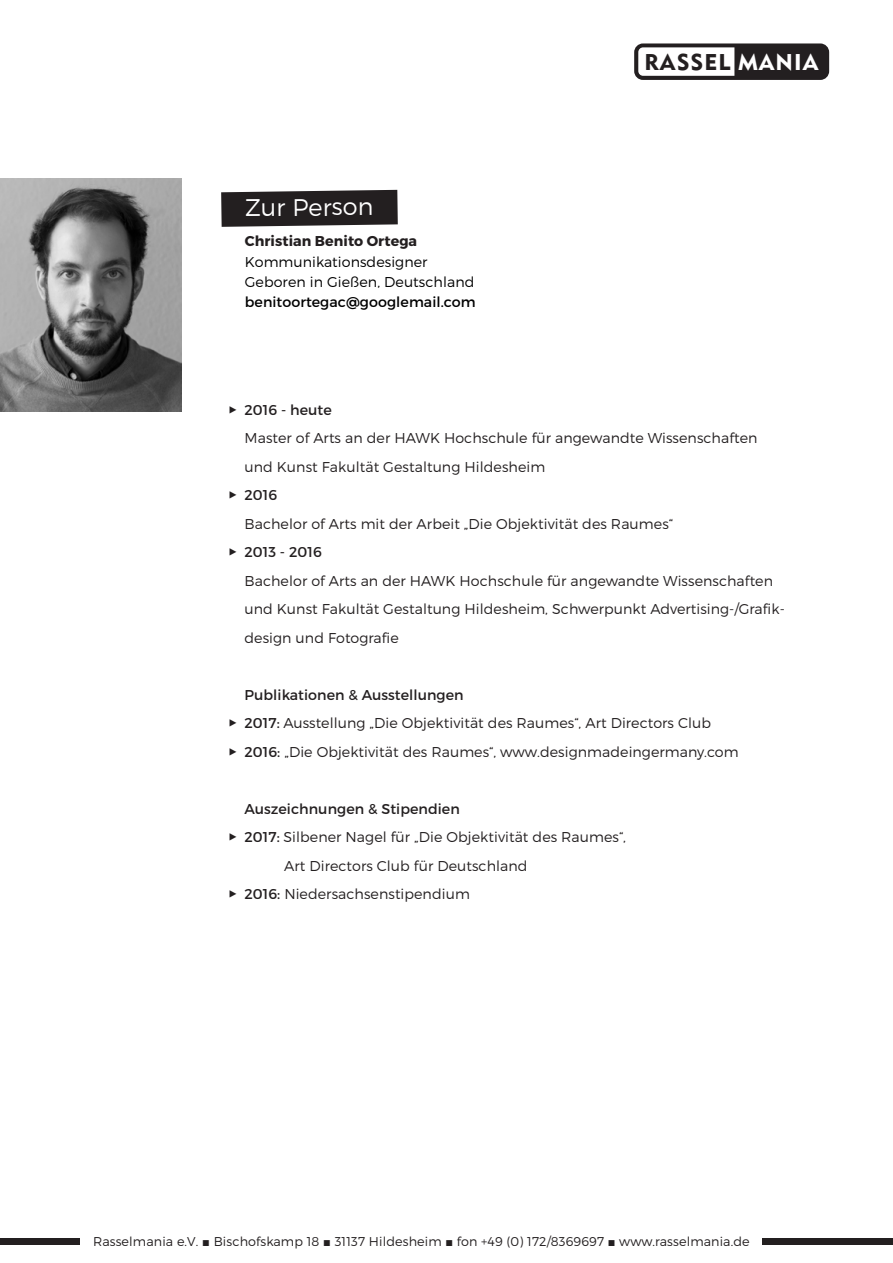
<style>
.page{position:relative;width:893px;height:1263px;background:#fff}
.page>*{position:absolute;margin:0;border:0;box-sizing:border-box;transform-origin:0 0}
.t1{font:300 24px "Montserrat";letter-spacing:-.005em;color:#fff}
.t2{font:22.5px "Geometric 415 BT Black A";letter-spacing:.055em;color:#231f20}
.t3{font:300 14.25px/28.5px "Montserrat";letter-spacing:.005em;color:#231f20}
.t4{font:14.25px "Montserrat";letter-spacing:.005em;color:#231f20}
.t5{font:300 14.25px "Montserrat";letter-spacing:.005em;color:#000}
.t6{font:14.25px "Montserrat";letter-spacing:.005em;color:#000}
.t7{font:700 14.25px "Montserrat";letter-spacing:.005em;color:#231f20}
.t8{font:14.25px "Orator Std";color:#231f20}
.t9{font:300 12.75px "Montserrat";letter-spacing:.01em;color:#231f20}
.s1{color:#fff}
.s2{font-weight:400}
.s3{font-family:"Arial";font-weight:400}
</style>
<div class="page">
<svg style="left:221px;top:190px;width:177px;height:37px;background:#322e2f"></svg>
<div style="left:0;top:1239px;width:80px;height:6px;background:#231f20"></div>
<div style="left:763px;top:1239px;width:130px;height:6px;background:#231f20"></div>
<img style="left:0;top:178px;width:181px;height:233px">
<div style="left:634px;top:43px;width:195px;height:37px;background:#231f20;border-radius:9px"></div>
<svg style="left:638px;top:47px;width:96px;height:29px;background:#f9f8f9"></svg>
<p class="t2" style="left:645px;top:47px;width:175px">RASSEL <span class="s1">MANIA</span></p>
<p class="t1" style="left:245px;top:192px;width:130px">Zur Person</p>
<p class="t7" style="left:245px;top:232px;width:174px">Christian Benito Ortega</p>
<p class="t5" style="left:245px;top:253px;width:184px">Kommunikationsdesigner</p>
<p class="t5" style="left:245px;top:273px;width:231px">Geboren in Gießen, Deutschland</p>
<p class="t6" style="left:245px;top:293px;width:232px">benitoortegac@googlemail.com</p>
<p class="t8" style="left:229px;top:400px;width:10px">▶</p>
<p class="t8" style="left:229px;top:485px;width:10px">▶</p>
<p class="t8" style="left:229px;top:542px;width:10px">▶</p>
<p class="t4" style="left:244px;top:401px;width:89px">2016 - heute</p>
<p class="t3" style="left:244px;top:423px;width:514px">Master of Arts an der HAWK Hochschule für angewandte Wissenschaften</p>
<p class="t3" style="left:244px;top:452px;width:302px">und Kunst Fakultät Gestaltung Hildesheim</p>
<p class="t4" style="left:244px;top:486px;width:34px">2016</p>
<p class="t3" style="left:244px;top:509px;width:430px">Bachelor of Arts mit der Arbeit „Die Objektivität des Raumes“</p>
<p class="t4" style="left:244px;top:543px;width:79px">2013 - 2016</p>
<p class="t3" style="left:244px;top:566px;width:542px">Bachelor of Arts an der HAWK Hochschule für angewandte Wissenschaften und Kunst Fakultät Gestaltung Hildesheim, Schwerpunkt Advertising-/Grafik&shy;design und Fotografie</p>
<p class="t8" style="left:229px;top:713px;width:10px">▶</p>
<p class="t8" style="left:229px;top:742px;width:10px">▶</p>
<p class="t4" style="left:244px;top:686px;width:221px">Publikationen &amp; Ausstellungen</p>
<p class="t3" style="left:244px;top:708px;width:496px"><span class="s2">2017:</span> Ausstellung „Die Objektivität des Raumes“, Art Directors Club<br><span class="s2">2016:</span> „Die Objektivität des Raumes“, www.designmadeingermany.com</p>
<p class="t8" style="left:229px;top:827px;width:10px">▶</p>
<p class="t8" style="left:229px;top:884px;width:10px">▶</p>
<p class="t4" style="left:244px;top:800px;width:217px">Auszeichnungen &amp; Stipendien</p>
<p class="t3" style="left:244px;top:822px;width:383px"><span class="s2">2017:</span> Silbener Nagel für „Die Objektivität des Raumes“,</p>
<p class="t3" style="left:284px;top:851px;width:245px">Art Directors Club für Deutschland</p>
<p class="t3" style="left:244px;top:879px;width:227px"><span class="s2">2016:</span> Niedersachsenstipendium</p>
<p class="t9" style="left:93px;top:1234px;width:658px">Rasselmania e.V. <span class="s3">■</span> Bischofskamp 18 <span class="s3">■</span> 31137 Hildesheim <span class="s3">■</span> fon +49 (0) 172/8369697 <span class="s3">■</span> www.rasselmania.de</p>
</div>
